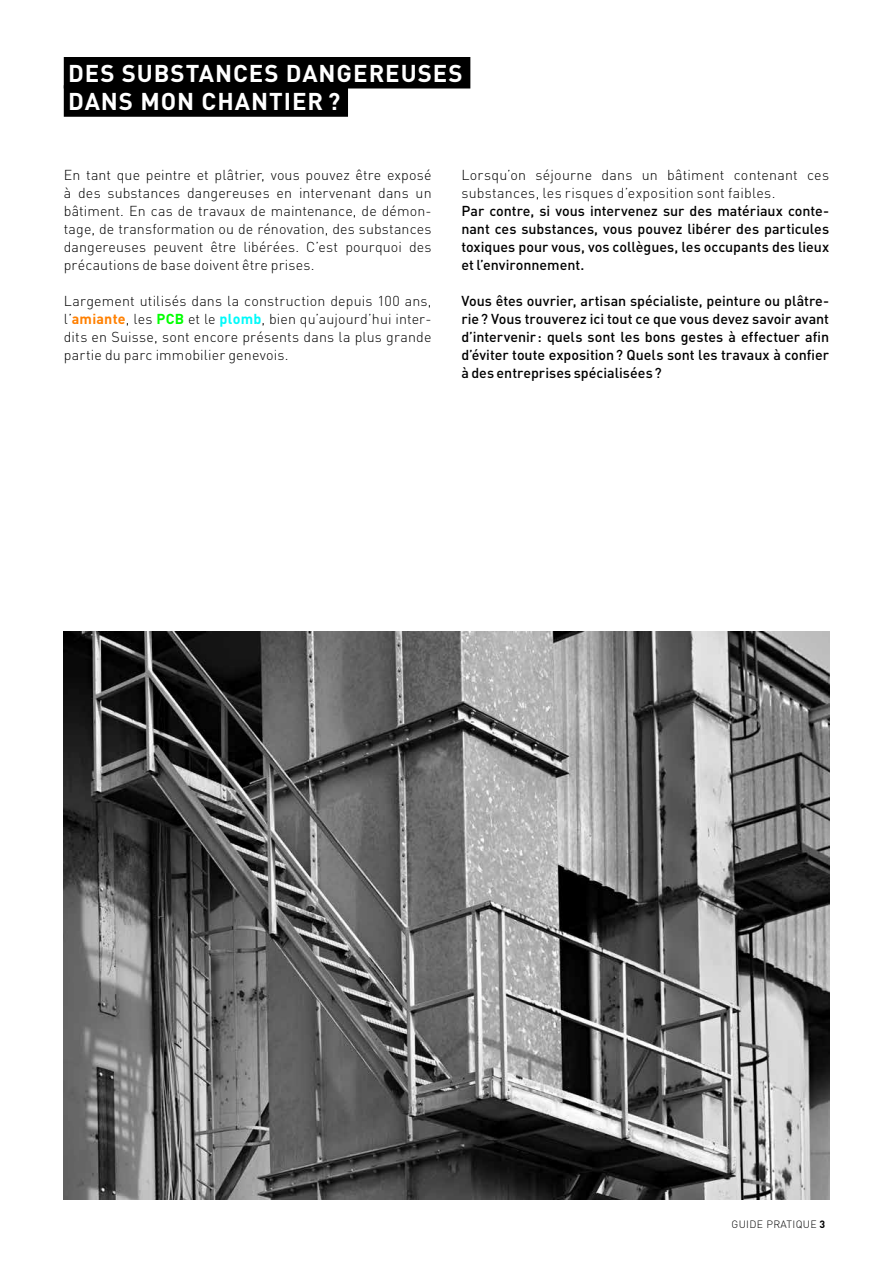
<style>
.page{position:relative;width:893px;height:1263px;background:#fff}
.page>*{position:absolute;margin:0;border:0;box-sizing:border-box;transform-origin:0 0}
.t1{font:700 24px "DIN Pro";letter-spacing:.04em;color:#fff}
.t2{font:300 14.25px/18px "DIN Pro";letter-spacing:.015em;color:#000;text-align:justify}
.t3{font:500 14.25px/18px "DIN";color:#000;text-align:justify}
.t4{font:300 10.5px "DIN Pro";letter-spacing:.03em;color:#000}
.s1{font-weight:700;color:#ff8000}
.s2{font-weight:700;color:#0f0}
.s3{font-weight:700;color:#00fafa}
.s4{font-weight:700}
</style>
<div class="page">
<img style="left:64px;top:631px;width:765px;height:568px">
<div style="left:64px;top:57px;width:406px;height:31px;background:#000"></div>
<div style="left:64px;top:85px;width:284px;height:32px;background:#000"></div>
<h1 class="t1" style="left:68px;top:53px;width:301px">DES SUBSTANCES DANGERE</h1>
<h1 class="t1" style="left:401px;top:53px;width:33px">USES</h1>
<h1 class="t1" style="left:68px;top:82px;width:227px">dans MO N CHANTIER</h1>
<h1 class="t1" style="left:328px;top:82px;width:14px">?</h1>
<p class="t2" style="left:64px;top:165px;width:369px">En tant que peintre et plâtrier, vous pouvez être exposé à des substances dangereuses en intervenant dans un bâtiment. En cas de travaux de maintenance, de démon&shy;tage, de transformation ou de rénovation, des substances dangereuses peuvent être libérées. C’est pourquoi des précautions de base doivent être prises.</p>
<p class="t2" style="left:64px;top:291px;width:369px">Largement utilisés dans la construction depuis 100 ans, l’<span class="s1">amiante</span>, les <span class="s2">PCB</span> et le <span class="s3">plomb</span>, bien qu’aujourd’hui inter&shy;dits en Suisse, sont encore présents dans la plus grande partie du parc immobilier genevois.</p>
<p class="t2" style="left:461px;top:165px;width:369px">Lorsqu’on séjourne dans un bâtiment contenant ces substances, les risques d’exposition sont faibles.</p>
<p class="t3" style="left:461px;top:201px;width:369px">Par contre, si vous intervenez sur des matériaux conte&shy;nant ces substances, vous pouvez libérer des particules toxiques pour vous, vos collègues, les occupants des lieux et l’environnement.</p>
<p class="t3" style="left:461px;top:291px;width:369px">Vous êtes ouvrier, artisan spécialiste, peinture ou plâtre&shy;rie? Vous trouverez ici tout ce que vous devez savoir avant d’intervenir: quels sont les bons gestes à effectuer afin d’éviter toute exposition? Quels sont les travaux à confier à des entreprises spécialisées?</p>
<p class="t4" style="left:732px;top:1216px;width:95px">GUIDE PRATIQUE <span class="s4">3</span></p>
</div>
